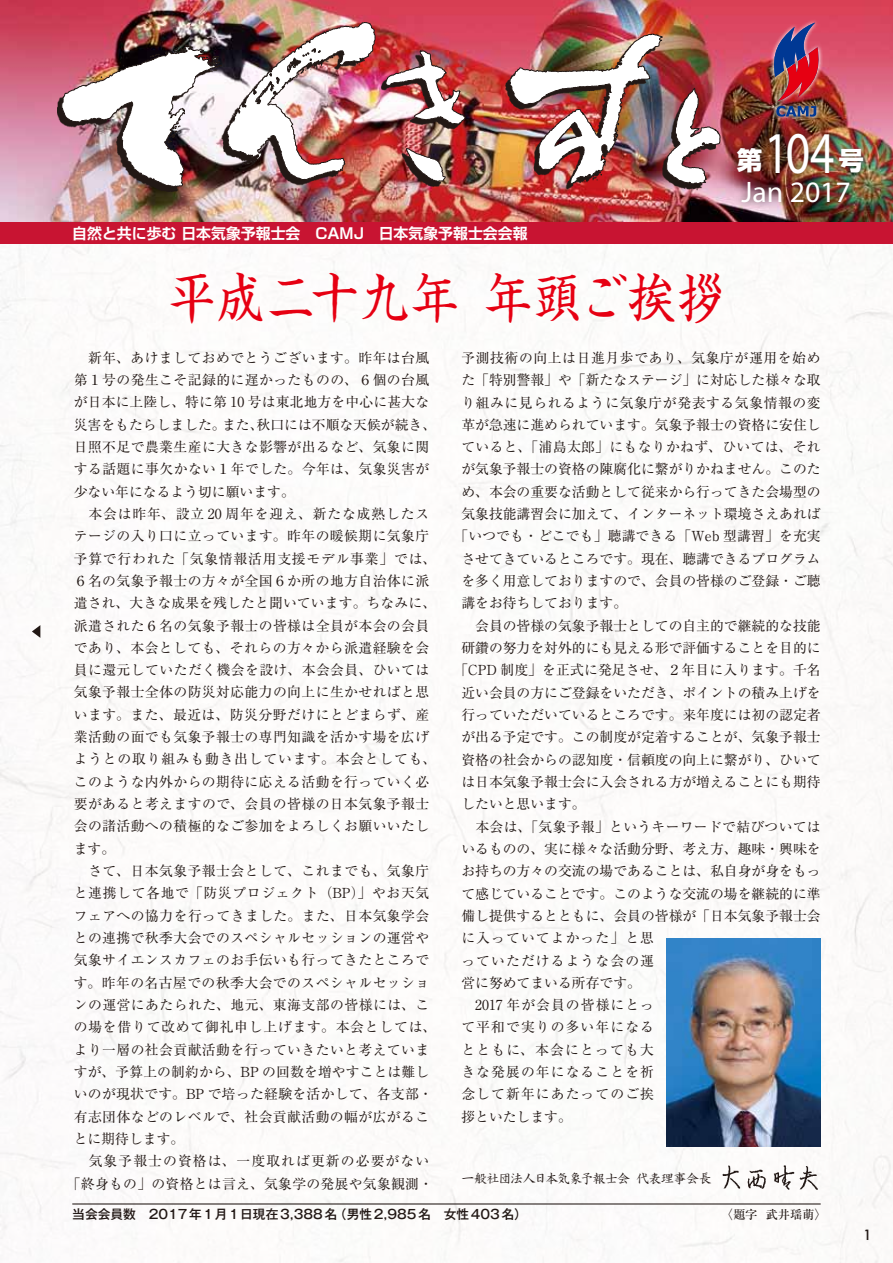
<style>
.page{position:relative;width:893px;height:1263px;background:#fff}
.page>*{position:absolute;margin:0;border:0;box-sizing:border-box;transform-origin:0 0}
.t1{font:59.55px "Myriad Pro";color:#fff;scale:.8 1}
.t2{font:53.1px "Shinsei Kai Pro CBSK1";letter-spacing:.025em;color:#e60012;scale:.9 1}
.t3{font:29.7px "Myriad Pro";color:#fff}
.t4{font:800 25.5px "Shin Go Pro";color:#fff}
.t5{font:700 14.85px "Shin Go Pro De";color:#fff}
.t6{font:13.8px "Ryumin Pro";letter-spacing:.03em;color:#221815}
.t7{font:13.8px "Ryumin Pro";color:#221815}
.t8{font:13.8px "Ryumin Pro";letter-spacing:.01em;color:#221815}
.t9{font:13.8px "Ryumin Pro";letter-spacing:.08em;color:#221815}
.t10{font:13.8px "Ryumin Pro";letter-spacing:.055em;color:#221815}
.t11{font:13.8px "Ryumin Pro";letter-spacing:.05em;color:#221815}
.t12{font:13.8px "Ryumin Pro";letter-spacing:.065em;color:#221815}
.t13{font:13.8px "Ryumin Pro";letter-spacing:.075em;color:#221815}
.t14{font:13.8px "Ryumin Pro";letter-spacing:.085em;color:#221815}
.t15{font:500 13.8px "Futura";color:#221815}
.t16{font:500 12.75px "Gothic MB101 Pro";color:#221815}
.t17{font:12.75px "AGENDA Jinmei Seikaishotai L1";letter-spacing:-.045em;color:#221815}
.t18{font:500 12.15px "Ryumin Pro";color:#221815}
</style>
<div class="page">
<img style="left:0;top:0;width:893px;height:223px">
<div style="left:0;top:223px;width:893px;height:21px;background:#c81432"></div>
<img style="left:0;top:244px;width:893px;height:1019px">
<img style="left:57px;top:27px;width:659px;height:164px">
<img style="left:385px;top:50px;width:80px;height:75px">
<svg style="left:406px;top:148px;width:41px;height:34px"></svg>
<img style="left:62px;top:23px;width:314px;height:164px">
<img style="left:509px;top:34px;width:211px;height:151px">
<svg style="left:32px;top:625px;width:8px;height:13px"></svg>
<img style="left:707px;top:1156px;width:127px;height:39px">
<div style="left:733px;top:173px;width:123px;height:36px;background:#221815;opacity:.75"></div>
<hr style="left:72px;top:1203px;width:749px;height:1px;background:#221815">
<img style="left:667px;top:938px;width:154px;height:209px">
<div style="left:761px;top:125px;width:80px;height:56px;background:#221815;opacity:.75"></div>
<div style="left:831px;top:141px;width:39px;height:39px;background:#221815;opacity:.75"></div>
<div style="left:729px;top:140px;width:39px;height:40px;background:#221815;opacity:.75"></div>
<svg style="left:769px;top:18px;width:54px;height:103px"></svg>
<img style="left:771px;top:23px;width:50px;height:94px">
<h1 class="t1" style="left:764px;top:116px;width:89px">104</h1>
<h3 class="t4" style="left:737px;top:140px;width:27px">第</h3>
<h3 class="t4" style="left:838px;top:140px;width:27px">号</h3>
<p class="t5" style="left:72px;top:221px;width:457px">自然と共に歩む 日本気象予報士会　CAMJ　日本気象予報士会会報</p>
<h2 class="t2" style="left:168px;top:256px;width:620px">平成二十九年 年頭ご挨拶</h2>
<h3 class="t3" style="left:741px;top:174px;width:111px">Jan 2017</h3>
<p class="t6" style="left:74px;top:347px;width:357px">　新年、あけましておめでとうございます。昨年は台風</p>
<p class="t6" style="left:74px;top:369px;width:357px">第１号の発生こそ記録的に遅かったものの、６個の台風</p>
<p class="t8" style="left:74px;top:391px;width:357px">が日本に上陸し、特に第 10 号は東北地方を中心に甚大な</p>
<p class="t7" style="left:74px;top:414px;width:364px">災害をもたらしました。また、秋口には不順な天候が続き、</p>
<p class="t6" style="left:74px;top:436px;width:357px">日照不足で農業生産に大きな影響が出るなど、気象に関</p>
<p class="t6" style="left:74px;top:458px;width:357px">する話題に事欠かない１年でした。今年は、気象災害が</p>
<p class="t7" style="left:74px;top:481px;width:223px">少ない年になるよう切に願います。</p>
<p class="t12" style="left:74px;top:503px;width:357px">　本会は昨年、設立 20 周年を迎え、新たな成熟したス</p>
<p class="t6" style="left:74px;top:525px;width:357px">テージの入り口に立っています。昨年の暖候期に気象庁</p>
<p class="t10" style="left:74px;top:547px;width:364px">予算で行われた「気象情報活用支援モデル事業」では、</p>
<p class="t6" style="left:74px;top:570px;width:357px">６名の気象予報士の方々が全国６か所の地方自治体に派</p>
<p class="t8" style="left:74px;top:592px;width:364px">遣され、大きな成果を残したと聞いています。ちなみに、</p>
<p class="t6" style="left:74px;top:614px;width:357px">派遣された６名の気象予報士の皆様は全員が本会の会員</p>
<p class="t6" style="left:74px;top:637px;width:357px">であり、本会としても、それらの方々から派遣経験を会</p>
<p class="t6" style="left:74px;top:659px;width:357px">員に還元していただく機会を設け、本会会員、ひいては</p>
<p class="t6" style="left:74px;top:681px;width:357px">気象予報士全体の防災対応能力の向上に生かせればと思</p>
<p class="t6" style="left:74px;top:704px;width:357px">います。また、最近は、防災分野だけにとどまらず、産</p>
<p class="t6" style="left:74px;top:726px;width:357px">業活動の面でも気象予報士の専門知識を活かす場を広げ</p>
<p class="t10" style="left:74px;top:748px;width:364px">ようとの取り組みも動き出しています。本会としても、</p>
<p class="t6" style="left:74px;top:771px;width:357px">このような内外からの期待に応える活動を行っていく必</p>
<p class="t6" style="left:74px;top:793px;width:357px">要があると考えますので、会員の皆様の日本気象予報士</p>
<p class="t6" style="left:74px;top:815px;width:357px">会の諸活動への積極的なご参加をよろしくお願いいたし</p>
<p class="t6" style="left:74px;top:838px;width:43px">ます。</p>
<p class="t6" style="left:74px;top:860px;width:357px">　さて、日本気象予報士会として、これまでも、気象庁</p>
<p class="t11" style="left:74px;top:882px;width:357px">と連携して各地で「防災プロジェクト（BP）」やお天気</p>
<p class="t6" style="left:74px;top:905px;width:357px">フェアへの協力を行ってきました。また、日本気象学会</p>
<p class="t6" style="left:74px;top:927px;width:357px">との連携で秋季大会でのスペシャルセッションの運営や</p>
<p class="t6" style="left:74px;top:949px;width:357px">気象サイエンスカフェのお手伝いも行ってきたところで</p>
<p class="t6" style="left:74px;top:972px;width:357px">す。昨年の名古屋での秋季大会でのスペシャルセッショ</p>
<p class="t6" style="left:74px;top:994px;width:357px">ンの運営にあたられた、地元、東海支部の皆様には、こ</p>
<p class="t10" style="left:74px;top:1016px;width:364px">の場を借りて改めて御礼申し上げます。本会としては、</p>
<p class="t6" style="left:74px;top:1038px;width:357px">より一層の社会貢献活動を行っていきたいと考えていま</p>
<p class="t8" style="left:74px;top:1061px;width:357px">すが、予算上の制約から、BP の回数を増やすことは難し</p>
<p class="t6" style="left:74px;top:1083px;width:360px">いのが現状です。BP で培った経験を活かして、各支部・</p>
<p class="t6" style="left:74px;top:1105px;width:357px">有志団体などのレベルで、社会貢献活動の幅が広がるこ</p>
<p class="t7" style="left:74px;top:1128px;width:112px">とに期待します。</p>
<p class="t9" style="left:74px;top:1150px;width:357px">　気象予報士の資格は、一度取れば更新の必要がない</p>
<p class="t6" style="left:67px;top:1172px;width:367px">「終身もの」の資格とは言え、気象学の発展や気象観測・</p>
<p class="t6" style="left:461px;top:347px;width:361px">予測技術の向上は日進月歩であり、気象庁が運用を始め</p>
<p class="t7" style="left:461px;top:369px;width:361px">た「特別警報」や「新たなステージ」に対応した様々な取</p>
<p class="t6" style="left:461px;top:391px;width:361px">り組みに見られるように気象庁が発表する気象情報の変</p>
<p class="t7" style="left:461px;top:414px;width:361px">革が急速に進められています。気象予報士の資格に安住し</p>
<p class="t6" style="left:461px;top:436px;width:361px">ていると、「浦島太郎」にもなりかねず、ひいては、それ</p>
<p class="t7" style="left:461px;top:458px;width:361px">が気象予報士の資格の陳腐化に繋がりかねません。このた</p>
<p class="t7" style="left:461px;top:481px;width:361px">め、本会の重要な活動として従来から行ってきた会場型の</p>
<p class="t7" style="left:461px;top:503px;width:361px">気象技能講習会に加えて、インターネット環境さえあれば</p>
<p class="t8" style="left:454px;top:525px;width:368px">「いつでも・どこでも」聴講できる「Web 型講習」を充実</p>
<p class="t7" style="left:461px;top:548px;width:361px">させてきているところです。現在、聴講できるプログラム</p>
<p class="t7" style="left:461px;top:570px;width:361px">を多く用意しておりますので、会員の皆様のご登録・ご聴</p>
<p class="t7" style="left:461px;top:592px;width:167px">講をお待ちしております。</p>
<p class="t7" style="left:461px;top:615px;width:361px">　会員の皆様の気象予報士としての自主的で継続的な技能</p>
<p class="t7" style="left:461px;top:637px;width:361px">研鑽の努力を対外的にも見える形で評価することを目的に</p>
<p class="t8" style="left:454px;top:659px;width:368px">「CPD 制度」を正式に発足させ、２年目に入ります。千名</p>
<p class="t7" style="left:461px;top:682px;width:361px">近い会員の方にご登録をいただき、ポイントの積み上げを</p>
<p class="t7" style="left:461px;top:704px;width:361px">行っていただいているところです。来年度には初の認定者</p>
<p class="t7" style="left:461px;top:726px;width:361px">が出る予定です。この制度が定着することが、気象予報士</p>
<p class="t7" style="left:461px;top:749px;width:361px">資格の社会からの認知度・信頼度の向上に繋がり、ひいて</p>
<p class="t7" style="left:461px;top:771px;width:361px">は日本気象予報士会に入会される方が増えることにも期待</p>
<p class="t7" style="left:461px;top:793px;width:126px">したいと思います。</p>
<p class="t6" style="left:461px;top:815px;width:361px">　本会は、「気象予報」というキーワードで結びついては</p>
<p class="t7" style="left:461px;top:838px;width:361px">いるものの、実に様々な活動分野、考え方、趣味・興味を</p>
<p class="t7" style="left:461px;top:860px;width:361px">お持ちの方々の交流の場であることは、私自身が身をもっ</p>
<p class="t7" style="left:461px;top:882px;width:361px">て感じていることです。このような交流の場を継続的に準</p>
<p class="t7" style="left:461px;top:905px;width:361px">備し提供するとともに、会員の皆様が「日本気象予報士会</p>
<p class="t9" style="left:461px;top:927px;width:194px">に入っていてよかった」と思</p>
<p class="t9" style="left:461px;top:949px;width:194px">っていただけるような会の運</p>
<p class="t7" style="left:461px;top:972px;width:181px">営に努めてまいる所存です。</p>
<p class="t13" style="left:461px;top:994px;width:194px">　2017 年が会員の皆様にとっ</p>
<p class="t9" style="left:461px;top:1016px;width:194px">て平和で実りの多い年になる</p>
<p class="t14" style="left:461px;top:1039px;width:194px">とともに、本会にとっても大</p>
<p class="t9" style="left:461px;top:1061px;width:194px">きな発展の年になることを祈</p>
<p class="t9" style="left:461px;top:1083px;width:194px">念して新年にあたってのご挨</p>
<p class="t7" style="left:461px;top:1106px;width:112px">拶といたします。</p>
<p class="t17" style="left:461px;top:1172px;width:252px">一般社団法人日本気象予報士会 代表理事会長</p>
<p class="t16" style="left:72px;top:1204px;width:456px">当会会員数　2017年１月１日現在3,388名（男性2,985名　女性403名）</p>
<p class="t18" style="left:721px;top:1205px;width:107px">〈題字 武井瑶萌〉</p>
<p class="t15" style="left:863px;top:1225px;width:10px">1</p>
</div>
